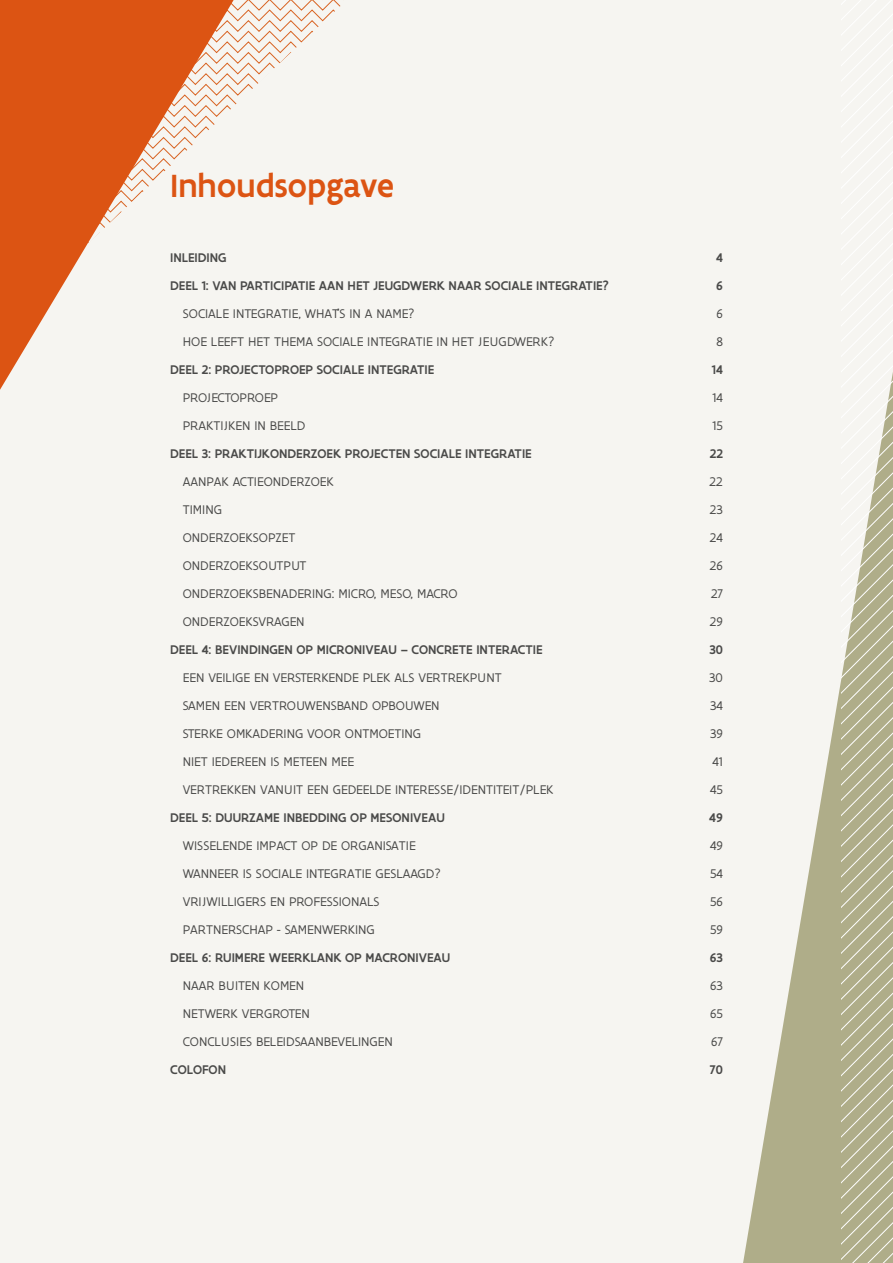
<style>
.page{position:relative;width:893px;height:1263px;background:#f6f5f1}
.page>*{position:absolute;margin:0;border:0;box-sizing:border-box;transform-origin:0 0}
.t1{font:500 34.5px "Flanders Art Sans";color:#dc5413}
.Basistekst{font:13.5px "Flanders Art Sans";color:#4a4a49}
.Basistekst-2{font:500 13.5px "Flanders Art Sans";color:#4a4a49}
</style>
<div class="page">
<svg style="left:234px;top:0;width:107px;height:105px"></svg>
<svg style="left:0;top:0;width:234px;height:390px"></svg>
<svg style="left:743px;top:19px;width:99px;height:1244px"></svg>
<svg style="left:842px;top:0;width:51px;height:1263px"></svg>
<h1 class="t1" style="left:170px;top:164px;width:226px">Inhoudsopgave</h1>
<p class="Basistekst-2" style="left:170px;top:249px;width:58px">INLEIDING</p>
<p class="Basistekst-2" style="left:716px;top:249px;width:8px">4</p>
<p class="Basistekst-2" style="left:170px;top:277px;width:440px">DEEL 1: VAN PARTICIPATIE AAN HET JEUGDWERK NAAR SOCIALE INTEGRATIE?</p>
<p class="Basistekst-2" style="left:716px;top:277px;width:8px">6</p>
<p class="Basistekst" style="left:183px;top:305px;width:233px">SOCIALE INTEGRATIE, WHAT’S IN A NAME?</p>
<p class="Basistekst" style="left:716px;top:305px;width:8px">6</p>
<p class="Basistekst" style="left:183px;top:333px;width:373px">HOE LEEFT HET THEMA SOCIALE INTEGRATIE IN HET JEUGDWERK?</p>
<p class="Basistekst" style="left:716px;top:333px;width:8px">8</p>
<p class="Basistekst-2" style="left:170px;top:361px;width:266px">DEEL 2: PROJECTOPROEP SOCIALE INTEGRATIE</p>
<p class="Basistekst-2" style="left:712px;top:361px;width:12px">14</p>
<p class="Basistekst" style="left:183px;top:389px;width:97px">PROJECTOPROEP</p>
<p class="Basistekst" style="left:712px;top:389px;width:12px">14</p>
<p class="Basistekst" style="left:183px;top:417px;width:124px">PRAKTIJKEN IN BEELD</p>
<p class="Basistekst" style="left:712px;top:417px;width:12px">15</p>
<p class="Basistekst-2" style="left:170px;top:445px;width:363px">DEEL 3: PRAKTIJKONDERZOEK PROJECTEN SOCIALE INTEGRATIE</p>
<p class="Basistekst-2" style="left:710px;top:445px;width:15px">22</p>
<p class="Basistekst" style="left:183px;top:473px;width:152px">AANPAK ACTIEONDERZOEK</p>
<p class="Basistekst" style="left:710px;top:473px;width:15px">22</p>
<p class="Basistekst" style="left:183px;top:501px;width:41px">TIMING</p>
<p class="Basistekst" style="left:710px;top:501px;width:15px">23</p>
<p class="Basistekst" style="left:183px;top:529px;width:114px">ONDERZOEKSOPZET</p>
<p class="Basistekst" style="left:710px;top:529px;width:15px">24</p>
<p class="Basistekst" style="left:183px;top:557px;width:125px">ONDERZOEKSOUTPUT</p>
<p class="Basistekst" style="left:710px;top:557px;width:15px">26</p>
<p class="Basistekst" style="left:183px;top:585px;width:276px">ONDERZOEKSBENADERING: MICRO, MESO, MACRO</p>
<p class="Basistekst" style="left:711px;top:585px;width:13px">27</p>
<p class="Basistekst" style="left:183px;top:613px;width:123px">ONDERZOEKSVRAGEN</p>
<p class="Basistekst" style="left:710px;top:613px;width:15px">29</p>
<p class="Basistekst-2" style="left:170px;top:641px;width:374px">DEEL 4: BEVINDINGEN OP MICRONIVEAU – CONCRETE INTERACTIE</p>
<p class="Basistekst-2" style="left:709px;top:641px;width:15px">30</p>
<p class="Basistekst" style="left:183px;top:669px;width:320px">EEN VEILIGE EN VERSTERKENDE PLEK ALS VERTREKPUNT</p>
<p class="Basistekst" style="left:709px;top:669px;width:15px">30</p>
<p class="Basistekst" style="left:183px;top:697px;width:258px">SAMEN EEN VERTROUWENSBAND OPBOUWEN</p>
<p class="Basistekst" style="left:710px;top:697px;width:14px">34</p>
<p class="Basistekst" style="left:183px;top:725px;width:240px">STERKE OMKADERING VOOR ONTMOETING</p>
<p class="Basistekst" style="left:710px;top:725px;width:14px">39</p>
<p class="Basistekst" style="left:183px;top:753px;width:173px">NIET IEDEREEN IS METEEN MEE</p>
<p class="Basistekst" style="left:712px;top:753px;width:12px">41</p>
<p class="Basistekst" style="left:183px;top:781px;width:372px">VERTREKKEN VANUIT EEN GEDEELDE INTERESSE/IDENTITEIT/PLEK</p>
<p class="Basistekst" style="left:710px;top:781px;width:14px">45</p>
<p class="Basistekst-2" style="left:170px;top:809px;width:276px">DEEL 5: DUURZAME INBEDDING OP MESONIVEAU</p>
<p class="Basistekst-2" style="left:709px;top:809px;width:15px">49</p>
<p class="Basistekst" style="left:183px;top:837px;width:234px">WISSELENDE IMPACT OP DE ORGANISATIE</p>
<p class="Basistekst" style="left:710px;top:837px;width:14px">49</p>
<p class="Basistekst" style="left:183px;top:865px;width:260px">WANNEER IS SOCIALE INTEGRATIE GESLAAGD?</p>
<p class="Basistekst" style="left:710px;top:865px;width:14px">54</p>
<p class="Basistekst" style="left:183px;top:893px;width:198px">VRIJWILLIGERS EN PROFESSIONALS</p>
<p class="Basistekst" style="left:710px;top:893px;width:14px">56</p>
<p class="Basistekst" style="left:183px;top:921px;width:194px">PARTNERSCHAP - SAMENWERKING</p>
<p class="Basistekst" style="left:710px;top:921px;width:14px">59</p>
<p class="Basistekst-2" style="left:170px;top:949px;width:282px">DEEL 6: RUIMERE WEERKLANK OP MACRONIVEAU</p>
<p class="Basistekst-2" style="left:710px;top:949px;width:15px">63</p>
<p class="Basistekst" style="left:183px;top:977px;width:123px">NAAR BUITEN KOMEN</p>
<p class="Basistekst" style="left:710px;top:977px;width:14px">63</p>
<p class="Basistekst" style="left:183px;top:1005px;width:128px">NETWERK VERGROTEN</p>
<p class="Basistekst" style="left:710px;top:1005px;width:14px">65</p>
<p class="Basistekst" style="left:183px;top:1033px;width:212px">CONCLUSIES BELEIDSAANBEVELINGEN</p>
<p class="Basistekst" style="left:711px;top:1033px;width:13px">67</p>
<p class="Basistekst-2" style="left:170px;top:1061px;width:58px">COLOFON</p>
<p class="Basistekst-2" style="left:710px;top:1061px;width:15px">70</p>
</div>
